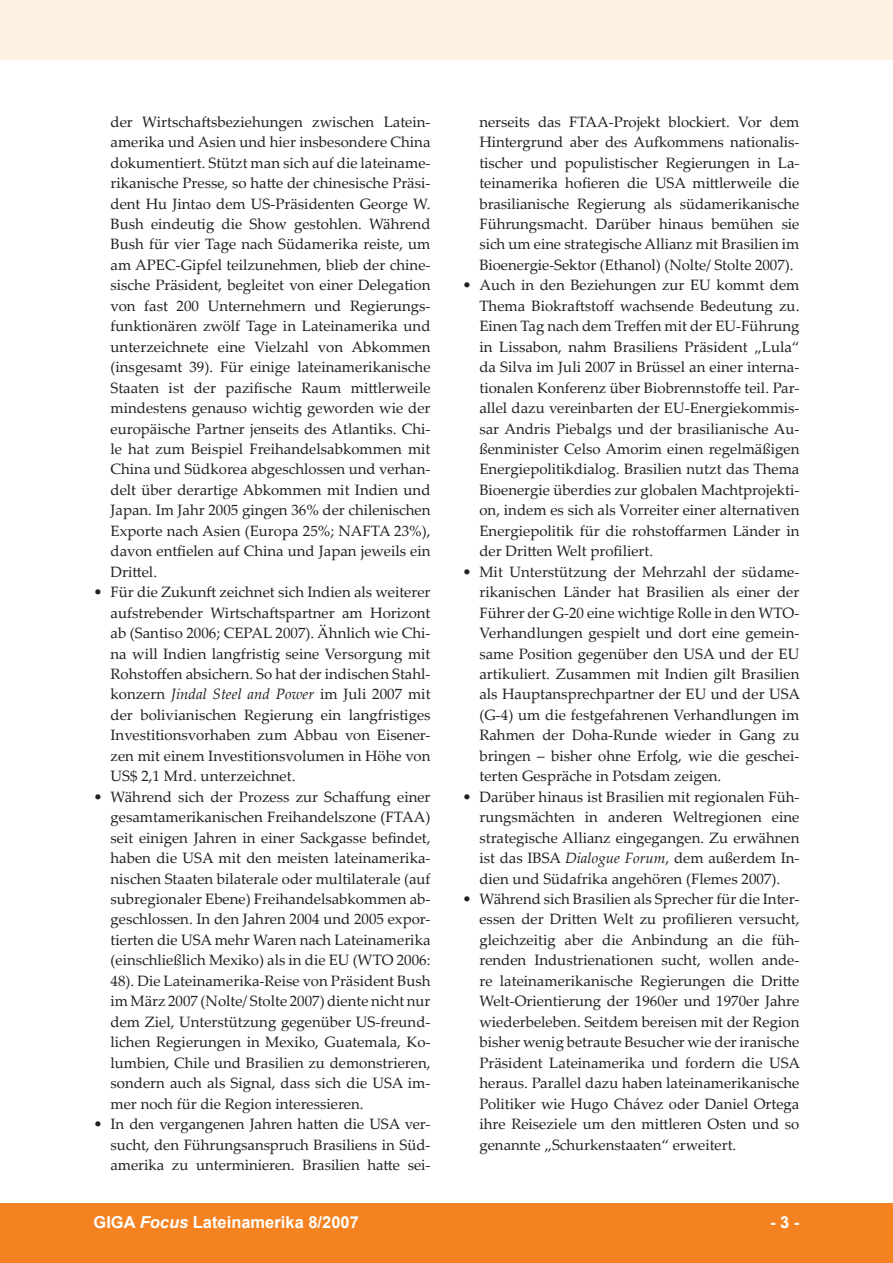
<style>
.page{position:relative;width:893px;height:1263px;background:#fff}
.page>*{position:absolute;margin:0;border:0;box-sizing:border-box;transform-origin:0 0}
.t1{font:700 16.5px "Arial";color:#fff}
.foc__text_aufzaehlun{font:15px/20.4px "Palatino Linotype";color:#231f20;text-align:justify}
.foc__text_fussnoten{font:15px/20.4px "Palatino Linotype";color:#231f20;text-align:justify}
.s1{font-style:italic}
</style>
<div class="page">
<div style="left:0;top:1203px;width:893px;height:60px;background:#f58220"></div>
<div style="left:0;top:0;width:893px;height:60px;background:#fef0e2"></div>
<p class="foc__text_fussnoten" style="left:94px;top:581px;width:11px">•</p>
<p class="foc__text_fussnoten" style="left:94px;top:786px;width:11px">•</p>
<p class="foc__text_fussnoten" style="left:94px;top:1113px;width:11px">•</p>
<p class="foc__text_fussnoten" style="left:111px;top:111px;width:321px">der Wirtschaftsbeziehungen zwischen Latein&shy;amerika und Asien und hier insbesondere China dokumentiert. Stützt man sich auf die lateiname&shy;rikanische Presse, so hatte der chinesische Präsi&shy;dent Hu Jintao dem US-Präsidenten George W.<br>Bush eindeutig die Show gestohlen. Während Bush für vier Tage nach Südamerika reiste, um am APEC-Gipfel teilzunehmen, blieb der chine&shy;sische Präsident, begleitet von einer Delegation von fast 200 Unternehmern und Regierungs&shy;funktionären zwölf Tage in Lateinamerika und unterzeichnete eine Vielzahl von Abkommen (insgesamt 39). Für einige lateinamerikanische Staaten ist der pazifische Raum mittlerweile mindestens genauso wichtig geworden wie der europäische Partner jenseits des Atlantiks. Chi&shy;le hat zum Beispiel Freihandelsabkommen mit China und Südkorea abgeschlossen und verhan&shy;delt über derartige Abkommen mit Indien und Japan. Im Jahr 2005 gingen 36% der chilenischen Exporte nach Asien (Europa 25%; NAFTA 23%), davon entfielen auf China und Japan jeweils ein Drittel.</p>
<p class="foc__text_aufzaehlun" style="left:111px;top:581px;width:321px">Für die Zukunft zeichnet sich Indien als weiterer aufstrebender Wirtschaftspartner am Horizont ab (Santiso 2006; CEPAL 2007). Ähnlich wie Chi&shy;na will Indien langfristig seine Versorgung mit Rohstoffen absichern. So hat der indischen Stahl&shy;konzern <span class="s1">Jindal Steel and Power</span> im Juli 2007 mit der bolivianischen Regierung ein langfristiges Investitionsvorhaben zum Abbau von Eisener&shy;zen mit einem Investitionsvolumen in Höhe von US$ 2,1 Mrd. unterzeichnet.</p>
<p class="foc__text_aufzaehlun" style="left:111px;top:786px;width:321px">Während sich der Prozess zur Schaffung einer gesamtamerikanischen Freihandelszone (FTAA) seit einigen Jahren in einer Sackgasse befindet, haben die USA mit den meisten lateinamerika&shy;nischen Staaten bilaterale oder multilaterale (auf subregionaler Ebene) Freihandelsabkommen ab&shy;geschlossen. In den Jahren 2004 und 2005 expor&shy;tierten die USA mehr Waren nach Lateinamerika (einschließlich Mexiko) als in die EU (WTO 2006:<br>48). Die Lateinamerika-Reise von Präsident Bush im März 2007 (Nolte/ Stolte 2007) diente nicht nur dem Ziel, Unterstützung gegenüber US-freund&shy;lichen Regierungen in Mexiko, Guatemala, Ko&shy;lumbien, Chile und Brasilien zu demonstrieren, sondern auch als Signal, dass sich die USA im&shy;mer noch für die Region interessieren.</p>
<p class="foc__text_aufzaehlun" style="left:111px;top:1113px;width:321px">In den vergangenen Jahren hatten die USA ver&shy;sucht, den Führungsanspruch Brasiliens in Süd&shy;amerika zu unterminieren. Brasilien hatte sei-</p>
<p class="foc__text_fussnoten" style="left:462px;top:274px;width:11px">•</p>
<p class="foc__text_fussnoten" style="left:462px;top:561px;width:11px">•</p>
<p class="foc__text_fussnoten" style="left:462px;top:786px;width:11px">•</p>
<p class="foc__text_fussnoten" style="left:462px;top:888px;width:11px">•</p>
<p class="foc__text_aufzaehlun" style="left:479px;top:111px;width:321px">nerseits das FTAA-Projekt blockiert. Vor dem Hintergrund aber des Aufkommens nationalis&shy;tischer und populistischer Regierungen in La&shy;teinamerika hofieren die USA mittlerweile die brasilianische Regierung als südamerikanische Führungsmacht. Darüber hinaus bemühen sie sich um eine strategische Allianz mit Brasilien im Bioenergie-Sektor (Ethanol) (Nolte/ Stolte 2007).</p>
<p class="foc__text_aufzaehlun" style="left:479px;top:274px;width:321px">Auch in den Beziehungen zur EU kommt dem Thema Biokraftstoff wachsende Bedeutung zu.<br>Einen Tag nach dem Treffen mit der EU-Führung in Lissabon, nahm Brasiliens Präsident „Lula“ da Silva im Juli 2007 in Brüssel an einer interna&shy;tionalen Konferenz über Biobrennstoffe teil. Par&shy;allel dazu vereinbarten der EU-Energiekommis&shy;sar Andris Piebalgs und der brasilianische Au&shy;ßenminister Celso Amorim einen regelmäßigen Energiepolitikdialog. Brasilien nutzt das Thema Bioenergie überdies zur globalen Machtprojekti&shy;on, indem es sich als Vorreiter einer alternativen Energiepolitik für die rohstoffarmen Länder in der Dritten Welt profiliert.</p>
<p class="foc__text_aufzaehlun" style="left:479px;top:561px;width:322px">Mit Unterstützung der Mehrzahl der südame&shy;rikanischen Länder hat Brasilien als einer der Führer der G-20 eine wichtige Rolle in den WTO-Verhandlungen gespielt und dort eine gemein&shy;same Position gegenüber den USA und der EU artikuliert. Zusammen mit Indien gilt Brasilien als Hauptansprechpartner der EU und der USA (G-4) um die festgefahrenen Verhandlungen im Rahmen der Doha-Runde wieder in Gang zu bringen – bisher ohne Erfolg, wie die geschei&shy;terten Gespräche in Potsdam zeigen.</p>
<p class="foc__text_aufzaehlun" style="left:479px;top:786px;width:321px">Darüber hinaus ist Brasilien mit regionalen Füh&shy;rungsmächten in anderen Weltregionen eine strategische Allianz eingegangen. Zu erwähnen ist das IBSA <span class="s1">Dialogue Forum</span>, dem außerdem In&shy;dien und Südafrika angehören (Flemes 2007).</p>
<p class="foc__text_aufzaehlun" style="left:479px;top:888px;width:322px">Während sich Brasilien als Sprecher für die Inter&shy;essen der Dritten Welt zu profilieren versucht, gleichzeitig aber die Anbindung an die füh&shy;renden Industrienationen sucht, wollen ande&shy;re lateinamerikanische Regierungen die Dritte Welt-Orientierung der 1960er und 1970er Jahre wiederbeleben. Seitdem bereisen mit der Region bisher wenig betraute Besucher wie der iranische Präsident Lateinamerika und fordern die USA heraus. Parallel dazu haben lateinamerikanische Politiker wie Hugo Chávez oder Daniel Ortega ihre Reiseziele um den mittleren Osten und so genannte „Schurkenstaaten“ erweitert.</p>
<p class="t1" style="left:94px;top:1211px;width:267px">GIGA <span class="s1">Focus</span> Lateinamerika 8/2007</p>
<p class="t1" style="left:770px;top:1211px;width:31px">- -</p>
</div>
